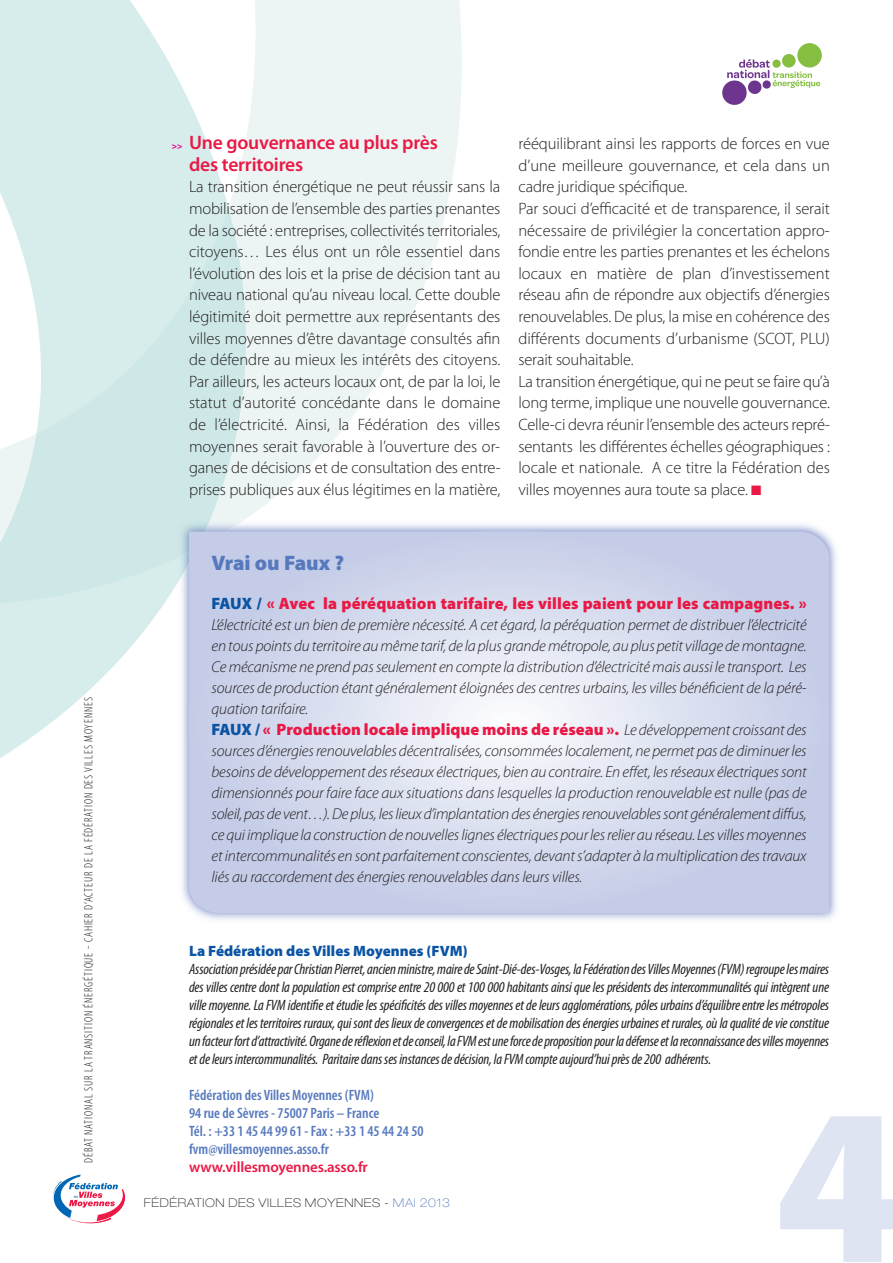
<style>
.page{position:relative;width:893px;height:1263px;background:#fff}
.page>*{position:absolute;margin:0;border:0;box-sizing:border-box;transform-origin:0 0}
.t1{font:900 223.95px "Myriad Pro";color:#dfe4f2}
.t2{font:900 21px "Myriad Pro";color:#5679bd}
.t3{font:600 19.5px/21.6px "Myriad Pro";letter-spacing:-.01em;color:#ea1845}
.t4{font:300 16.5px/21.6px "Myriad Pro";letter-spacing:-.01em;color:#231f20;text-align:justify}
.t5{font:900 16.5px "Myriad Pro";letter-spacing:.005em;color:#ea1845}
.t6{font:italic 300 15.75px/21px "Myriad Pro";letter-spacing:-.01em;color:#231f20;text-align:justify}
.t7{font:italic condensed 15px/18px "Myriad Pro";letter-spacing:-.01em;color:#231f20;text-align:justify}
.t8{font:600 condensed 15px/18px "Myriad Pro";color:#5679bd}
.t9{font:900 15px "Myriad Pro";color:#0a54a3}
.t10{font:600 15px "Myriad Pro";letter-spacing:-.01em;color:#ea1845}
.t11{font:300 condensed 12px "Myriad Pro";letter-spacing:.07em;color:#231f20}
.t12{font:100 expanded 12px "Helvetica Neue LT Std";letter-spacing:.05em;color:#231f20}
.t13{font:900 9px "Myriad Pro";color:#ed028c}
.s1{color:#ea1845}
.s2{color:#0a54a3}
.s3{font-weight:300;font-style:italic;font-size:15.75px;color:#231f20}
.s4{color:#5679bd}
</style>
<div class="page">
<svg style="left:0;top:606px;width:162px;height:152px;fill:#d6edec"></svg>
<svg style="left:0;top:0;width:462px;height:606px;fill:#edf5f4"></svg>
<svg style="left:0;top:207px;width:252px;height:398px;background:#d7eceb"></svg>
<svg style="left:52px;top:1174px;width:74px;height:50px"></svg>
<img style="left:176px;top:518px;width:660px;height:402px">
<img style="left:176px;top:558px;width:13px;height:27px">
<img style="left:210px;top:518px;width:37px;height:13px">
<img style="left:176px;top:518px;width:34px;height:40px">
<svg style="left:189px;top:531px;width:640px;height:382px;background:#d2d8ec"></svg>
<svg style="left:722px;top:59px;width:98px;height:46px"></svg>
<div style="left:797px;top:43px;width:25px;height:25px;background:#85be40;border-radius:50%"></div>
<div style="left:782px;top:54px;width:14px;height:14px;background:#85be40;border-radius:50%"></div>
<div style="left:772px;top:60px;width:9px;height:8px;background:#85be40;border-radius:50%"></div>
<p class="t11" style="left:84px;top:1163px;width:467px;rotate:-90deg">Débat national sur la transition énergétique - Cahier D’aCteur De la FéDération Des Villes Moyennes</p>
<p class="t3" style="left:189px;top:133px;width:250px">Une gouvernance au plus près des territoires</p>
<p class="t4" style="left:189px;top:177px;width:313px">La transition énergétique ne peut réussir sans la mobilisation de l’ensemble des parties prenantes de la société : entreprises, collectivités territoriales, citoyens… Les élus ont un rôle essentiel dans l’évolution des lois et la prise de décision tant au niveau national qu’au niveau local. Cette double légitimité doit permettre aux représentants des villes moyennes d’être davantage consultés afin de défendre au mieux les intérêts des citoyens.<br>Par ailleurs, les acteurs locaux ont, de par la loi, le statut d’autorité concédante dans le domaine de l’électricité. Ainsi, la Fédération des villes moyennes serait favorable à l’ouverture des or&shy;ganes de décisions et de consultation des entre&shy;prises publiques aux élus légitimes en la matière,</p>
<p class="t13" style="left:172px;top:143px;width:12px">&gt;&gt;</p>
<p class="t4" style="left:518px;top:134px;width:313px;text-align:left">rééquilibrant ainsi les rapports de forces en vue d’une meilleure gouvernance, et cela dans un cadre juridique spécifique.<br>Par souci d’efficacité et de transparence, il serait nécessaire de privilégier la concertation appro&shy;fondie entre les parties prenantes et les échelons locaux en matière de plan d’investissement réseau afin de répondre aux objectifs d’énergies renouvelables. De plus, la mise en cohérence des différents documents d’urbanisme (SCOT, PLU) serait souhaitable.<br>La transition énergétique, qui ne peut se faire qu’à long terme, implique une nouvelle gouvernance.<br>Celle-ci devra réunir l’ensemble des acteurs repré&shy;sentants les différentes échelles géographiques : locale et nationale. A ce titre la Fédération des villes moyennes aura toute sa place. <span class="s1">■</span></p>
<p class="t2" style="left:212px;top:555px;width:134px">Vrai ou Faux ?</p>
<p class="t5" style="left:212px;top:597px;width:597px"><span class="s2">FAUX /</span> « Avec la péréquation tarifaire, les villes paient pour les campagnes. »</p>
<p class="t6" style="left:212px;top:615px;width:597px">L’électricité est un bien de première nécessité. A cet égard, la péréquation permet de distribuer l’électricité en tous points du territoire aumême tarif, de la plus grandemétropole, au plus petit village demontagne.<br>Ce mécanisme ne prend pas seulement en compte la distribution d’électricité mais aussi le transport. Les sources de production étant généralement éloignées des centres urbains, les villes bénéficient de la péré&shy;quation tarifaire.</p>
<p class="t5" style="left:212px;top:723px;width:597px"><span class="s2">FAUX /</span> « Production locale implique moins de réseau ». <span class="s3">Le développement croissant des</span></p>
<p class="t6" style="left:212px;top:741px;width:597px">sources d’énergiesrenouvelables décentralisées, consomméeslocalement, ne permet pas de diminuerles besoins de développement desréseaux électriques, bien au contraire. En effet, lesréseaux électriquessont dimensionnés pour faire face aux situations dans lesquelles la production renouvelable est nulle (pas de soleil,pasde vent…).Deplus, leslieuxd’implantationdes énergiesrenouvelablessontgénéralementdiffus, ce qui implique la construction de nouvelleslignes électriques pourlesrelier au réseau. Les villesmoyennes etintercommunalités en sont parfaitement conscientes, devants’adapter à lamultiplication destravaux liés au raccordement des énergies renouvelables dans leurs villes.</p>
<p class="t9" style="left:189px;top:946px;width:280px">La Fédération des Villes Moyennes (FVM)</p>
<p class="t7" style="left:189px;top:962px;width:642px">AssociationprésidéeparChristianPierret,ancienministre,mairedeSaint-Dié-des-Vosges, laFédérationdes VillesMoyennes(FVM)regroupelesmaires des villes centre dont la population est comprise entre 20 000 et 100 000 habitants ainsi que les présidents des intercommunalités qui intègrent une villemoyenne.LaFVMidentifieetétudieles spécificitésdesvillesmoyennesetdeleursagglomérations,pôlesurbainsd’équilibreentrelesmétropoles régionaleset les territoires ruraux,qui sontdes lieuxdeconvergencesetdemobilisationdesénergiesurbaineset rurales,oùlaqualitédevieconstitue unfacteurfortd’attractivité.Organederéflexionetdeconseil, laFVMestuneforcedepropositionpourladéfenseetlareconnaissancedesvillesmoyennes etdeleursintercommunalités. Paritairedanssesinstancesdedécision, laFVMcompteaujourd’huiprèsde200 adhérents.</p>
<p class="t8" style="left:189px;top:1088px;width:236px">Fédération des Villes Moyennes (FVM)<br>94 rue de Sèvres - 75007 Paris – France<br>Tél. : +33 1 45 44 99 61 - Fax : +33 1 45 44 24 50 fvm@villesmoyennes.asso.fr</p>
<p class="t10" style="left:189px;top:1162px;width:180px">www.villesmoyennes.asso.fr</p>
<h1 class="t1" style="left:774px;top:1103px;width:130px">4</h1>
<p class="t12" style="left:144px;top:1198px;width:308px">FÉDÉRATION DES VILLES MOYENNES - <span class="s4">MAI 2013</span></p>
</div>
